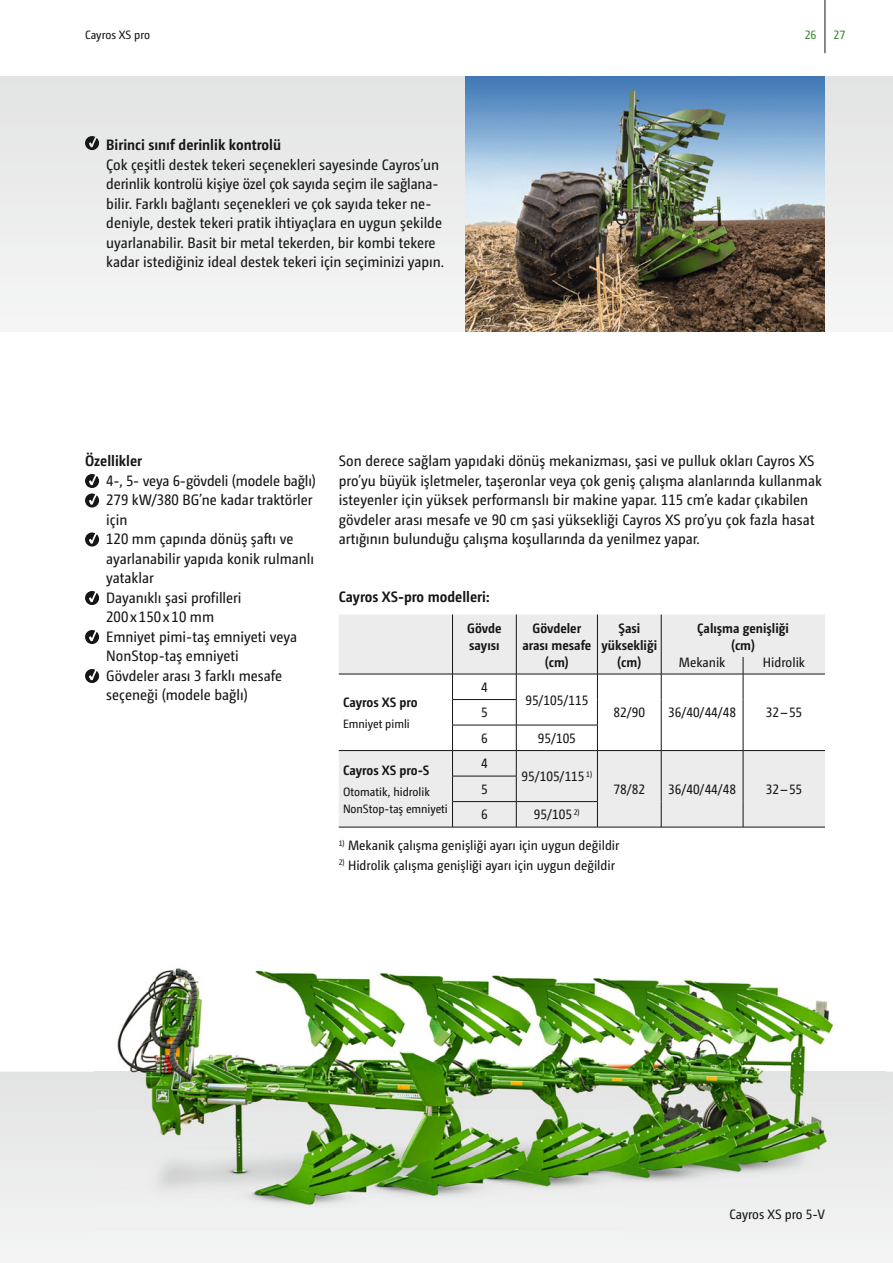
<style>
.page{position:relative;width:893px;height:1263px;background:#fff}
.page>*{position:absolute;margin:0;border:0;box-sizing:border-box;transform-origin:0 0}
.t1{font:15px/19.5px "Camingo Dos Pro S Cd";color:#151616}
.t2{font:700 15px "Camingo Dos Pro S Cd";color:#151616}
.t3{font:13.5px "Camingo Dos Pro S Cd";color:#151616}
.t4{font:700 13.5px/17px "Camingo Dos Pro S Cd";color:#151616;text-align:center}
.t5{font:12px/16.5px "Camingo Dos Pro S Cd";color:#151616}
.t6{font:12px "Camingo Dos Pro S Cd";color:#38832b}
</style>
<div class="page">
<div style="left:0;top:77px;width:893px;height:255px;background:#eceded"></div>
<svg style="left:0;top:1071px;width:893px;height:192px"></svg>
<img style="left:95px;top:968px;width:790px;height:267px">
<img style="left:466px;top:77px;width:359px;height:255px">
<hr style="left:825px;top:0;width:1px;height:53px;background:#151616">
<svg style="left:85px;top:474px;width:14px;height:33px"></svg>
<svg style="left:85px;top:532px;width:14px;height:14px"></svg>
<svg style="left:85px;top:591px;width:14px;height:14px"></svg>
<svg style="left:85px;top:630px;width:14px;height:14px"></svg>
<svg style="left:85px;top:669px;width:14px;height:14px"></svg>
<svg style="left:339px;top:614px;width:486px;height:213px;fill:#ececec"></svg>
<hr style="left:452px;top:614px;width:1px;height:43px;background:#151616">
<hr style="left:516px;top:614px;width:1px;height:43px;background:#151616">
<hr style="left:597px;top:614px;width:1px;height:43px;background:#151616">
<hr style="left:661px;top:614px;width:1px;height:43px;background:#151616">
<hr style="left:339px;top:674px;width:177px;height:1px;background:#151616">
<hr style="left:516px;top:674px;width:81px;height:1px;background:#151616">
<hr style="left:597px;top:674px;width:64px;height:1px;background:#151616">
<hr style="left:661px;top:674px;width:82px;height:1px;background:#151616">
<hr style="left:743px;top:674px;width:82px;height:1px;background:#151616">
<hr style="left:452px;top:699px;width:64px;height:1px;background:#151616">
<hr style="left:452px;top:725px;width:64px;height:1px;background:#151616">
<hr style="left:516px;top:725px;width:82px;height:1px;background:#151616">
<hr style="left:339px;top:750px;width:113px;height:1px;background:#151616">
<hr style="left:339px;top:827px;width:113px;height:1px;background:#151616">
<hr style="left:452px;top:750px;width:64px;height:1px;background:#151616">
<hr style="left:516px;top:750px;width:81px;height:1px;background:#151616">
<hr style="left:597px;top:750px;width:64px;height:1px;background:#151616">
<hr style="left:661px;top:750px;width:82px;height:1px;background:#151616">
<hr style="left:743px;top:750px;width:82px;height:1px;background:#151616">
<hr style="left:452px;top:776px;width:64px;height:1px;background:#151616">
<hr style="left:452px;top:801px;width:64px;height:1px;background:#151616">
<svg style="left:452px;top:657px;width:1px;height:170px"></svg>
<hr style="left:516px;top:801px;width:82px;height:1px;background:#151616">
<svg style="left:516px;top:657px;width:1px;height:170px"></svg>
<svg style="left:597px;top:657px;width:1px;height:170px"></svg>
<svg style="left:661px;top:657px;width:1px;height:170px"></svg>
<svg style="left:743px;top:657px;width:1px;height:170px"></svg>
<hr style="left:597px;top:827px;width:228px;height:1px;background:#151616">
<hr style="left:452px;top:827px;width:145px;height:1px;background:#151616">
<svg style="left:85px;top:136px;width:14px;height:14px"></svg>
<p class="t5" style="left:85px;top:27px;width:67px">Cayros XS pro</p>
<p class="t6" style="left:805px;top:30px;width:13px">26</p>
<p class="t6" style="left:833px;top:30px;width:13px">27</p>
<p class="t2" style="left:106px;top:139px;width:176px">Birinci sınıf derinlik kontrolü</p>
<p class="t1" style="left:106px;top:156px;width:339px">Çok çeşitli destek tekeri seçenekleri sayesinde Cayros’un derinlik kontrolü kişiye özel çok sayıda seçim ile sağlana&shy;bilir. Farklı bağlantı seçenekleri ve çok sayıda teker ne&shy;deniyle, destek tekeri pratik ihtiyaçlara en uygun şekilde uyarlanabilir. Basit bir metal tekerden, bir kombi tekere kadar istediğiniz ideal destek tekeri için seçiminizi yapın.</p>
<p class="t2" style="left:85px;top:455px;width:59px">Özellikler</p>
<p class="t1" style="left:106px;top:472px;width:211px">4-, 5- veya 6-gövdeli (modele bağlı)<br>279 kW/380 BG’ne kadar traktörler için<br>120 mm çapında dönüş şaftı ve ayarlanabilir yapıda konik rulmanlı yataklar<br>Dayanıklı şasi profilleri<br>200 x 150 x 10 mm<br>Emniyet pimi-taş emniyeti veya<br>NonStop-taş emniyeti<br>Gövdeler arası 3 farklı mesafe seçeneği (modele bağlı)</p>
<p class="t1" style="left:339px;top:452px;width:485px">Son derece sağlam yapıdaki dönüş mekanizması, şasi ve pulluk okları Cayros XS pro’yu büyük işletmeler, taşeronlar veya çok geniş çalışma alanlarında kullanmak isteyenler için yüksek performanslı bir makine yapar. 115 cm’e kadar çıkabilen gövdeler arası mesafe ve 90 cm şasi yüksekliği Cayros XS pro’yu çok fazla hasat artığının bulunduğu çalışma koşullarında da yenilmez yapar.</p>
<p class="t2" style="left:339px;top:591px;width:152px">Cayros XS-pro modelleri:</p>
<p class="t4" style="left:467px;top:621px;width:36px;text-align:left">Gövde sayısı</p>
<p class="t4" style="left:522px;top:621px;width:71px">Gövdeler arası mesafe (cm)</p>
<p class="t4" style="left:601px;top:621px;width:57px">Şasi yüksekliği (cm)</p>
<p class="t4" style="left:697px;top:621px;width:93px">Çalışma genişliği (cm)</p>
<p class="t3" style="left:679px;top:657px;width:48px">Mekanik</p>
<p class="t3" style="left:763px;top:657px;width:44px">Hidrolik</p>
<p class="t4" style="left:343px;top:695px;width:76px">Cayros XS pro</p>
<p class="t5" style="left:343px;top:716px;width:68px">Emniyet pimli</p>
<p class="t4" style="left:343px;top:763px;width:88px">Cayros XS pro-S</p>
<p class="t5" style="left:343px;top:784px;width:106px">Otomatik, hidrolik<br>NonStop-taş emniyeti</p>
<p class="t3" style="left:481px;top:682px;width:8px">4</p>
<p class="t3" style="left:525px;top:694px;width:64px">95/105/115</p>
<p class="t3" style="left:481px;top:707px;width:8px">5</p>
<p class="t3" style="left:614px;top:707px;width:33px">82/90</p>
<p class="t3" style="left:668px;top:707px;width:69px">36/40/44/48</p>
<p class="t3" style="left:766px;top:707px;width:38px">32 – 55</p>
<p class="t3" style="left:481px;top:733px;width:8px">6</p>
<p class="t3" style="left:538px;top:733px;width:40px">95/105</p>
<p class="t3" style="left:481px;top:758px;width:8px">4</p>
<p class="t3" style="left:521px;top:771px;width:72px">95/105/115 <sup>1)</sup></p>
<p class="t3" style="left:481px;top:784px;width:8px">5</p>
<p class="t3" style="left:614px;top:784px;width:33px">78/82</p>
<p class="t3" style="left:668px;top:784px;width:69px">36/40/44/48</p>
<p class="t3" style="left:766px;top:784px;width:38px">32 – 55</p>
<p class="t3" style="left:481px;top:809px;width:8px">6</p>
<p class="t3" style="left:534px;top:809px;width:47px">95/105 <sup>2)</sup></p>
<p class="t3" style="left:339px;top:840px;width:282px"><sup>1)</sup> Mekanik çalışma genişliği ayarı için uygun değildir</p>
<p class="t3" style="left:339px;top:859px;width:278px"><sup>2)</sup> Hidrolik çalışma genişliği ayarı için uygun değildir</p>
<p class="t3" style="left:729px;top:1209px;width:97px">Cayros XS pro 5-V</p>
</div>
